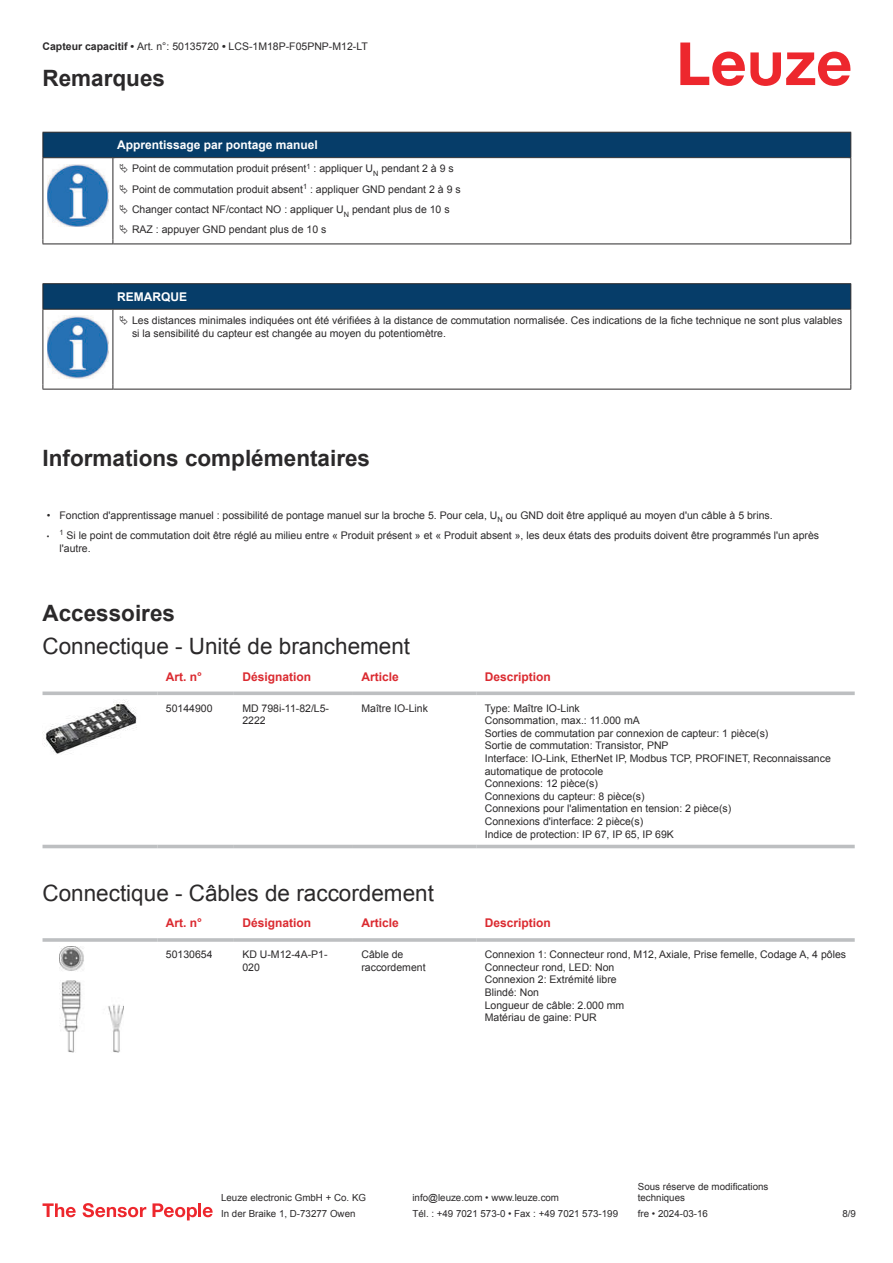
<style>
.page{position:relative;width:893px;height:1263px;background:#fff}
.page>*{position:absolute;margin:0;border:0;box-sizing:border-box;transform-origin:0 0}
.t1{font:22.5px "Arial";color:#2b292a}
.t2{font:700 22.5px "Arial";color:#2b292a}
.t3{font:700 12px "Arial";color:#db2a30}
.t4{font:700 12px "Arial";color:#fff}
.t5{font:10.5px/12.6px "Arial";color:#2b292a}
.t6{font:9.75px/11.7px "Arial";color:#2b292a}
.t7{font:7.35px "Arial";color:#2b292a}
.s1{font-weight:700}
</style>
<div class="page">
<svg style="left:680px;top:43px;width:170px;height:43px"></svg>
<div style="left:43px;top:844px;width:812px;height:5px;background:#ededee"></div>
<svg style="left:43px;top:691px;width:114px;height:4px"></svg>
<svg style="left:157px;top:691px;width:77px;height:4px"></svg>
<svg style="left:234px;top:691px;width:119px;height:4px"></svg>
<svg style="left:353px;top:691px;width:123px;height:4px"></svg>
<svg style="left:476px;top:691px;width:379px;height:4px;background:#c5c7c9"></svg>
<hr style="left:43px;top:845px;width:114px;height:3px;background:#bdbfc1">
<hr style="left:157px;top:845px;width:77px;height:3px;background:#bdbfc1">
<hr style="left:234px;top:845px;width:119px;height:3px;background:#bdbfc1">
<hr style="left:353px;top:845px;width:123px;height:3px;background:#bdbfc1">
<hr style="left:476px;top:845px;width:379px;height:3px;background:#bdbfc1">
<img style="left:43px;top:700px;width:94px;height:54px">
<hr style="left:43px;top:938px;width:114px;height:4px;background:#bdbfc1">
<hr style="left:157px;top:938px;width:77px;height:4px;background:#c9cbcd">
<hr style="left:234px;top:938px;width:119px;height:4px;background:#c4c6c7">
<hr style="left:353px;top:938px;width:123px;height:4px;background:#bdbfc1">
<hr style="left:476px;top:938px;width:379px;height:4px;background:#c9cbcd">
<img style="left:59px;top:946px;width:65px;height:106px">
<svg style="left:43px;top:1203px;width:33px;height:14px"></svg>
<svg style="left:83px;top:1203px;width:63px;height:14px"></svg>
<svg style="left:153px;top:1203px;width:44px;height:17px"></svg>
<hr style="left:198px;top:1203px;width:3px;height:14px;background:#ed272d">
<svg style="left:203px;top:1207px;width:10px;height:10px"></svg>
<svg style="left:44px;top:158px;width:806px;height:86px"></svg>
<div style="left:43px;top:132px;width:808px;height:26px;background:#063d69"></div>
<hr style="left:113px;top:157px;width:738px;height:1px;background:#2b292a">
<hr style="left:43px;top:158px;width:1px;height:81px;background:#2b292a">
<hr style="left:113px;top:158px;width:1px;height:81px;background:#2b292a">
<hr style="left:850px;top:158px;width:1px;height:81px;background:#2b292a">
<hr style="left:43px;top:244px;width:70px;height:1px;background:#2b292a">
<hr style="left:113px;top:244px;width:738px;height:1px;background:#2b292a">
<img style="left:47px;top:164px;width:61px;height:63px">
<svg style="left:115px;top:159px;width:734px;height:81px"></svg>
<svg style="left:44px;top:310px;width:806px;height:79px"></svg>
<hr style="left:43px;top:283px;width:70px;height:1px;background:#2b292a">
<hr style="left:43px;top:309px;width:70px;height:1px;background:#2b292a">
<hr style="left:113px;top:283px;width:738px;height:1px;background:#2b292a">
<svg style="left:43px;top:284px;width:808px;height:25px;background:#063c67"></svg>
<hr style="left:113px;top:309px;width:738px;height:1px;background:#2b292a">
<hr style="left:43px;top:310px;width:1px;height:75px;background:#2b292a">
<hr style="left:113px;top:310px;width:1px;height:75px;background:#2b292a">
<hr style="left:850px;top:310px;width:1px;height:75px;background:#2b292a">
<hr style="left:43px;top:389px;width:70px;height:1px;background:#2b292a">
<hr style="left:113px;top:389px;width:738px;height:1px;background:#2b292a">
<img style="left:47px;top:316px;width:61px;height:62px">
<div style="left:115px;top:310px;width:734px;height:33px;background:#fff"></div>
<svg style="left:120px;top:164px;width:8px;height:9px"></svg>
<svg style="left:120px;top:184px;width:8px;height:10px"></svg>
<svg style="left:120px;top:205px;width:8px;height:9px"></svg>
<svg style="left:120px;top:225px;width:8px;height:9px"></svg>
<p class="t5" style="left:43px;top:41px;width:327px"><span class="s1">Capteur capacitif •</span> Art. n°: 50135720 <span class="s1">•</span> LCS-1M18P-F05PNP-M12-LT</p>
<h1 class="t2" style="left:43px;top:69px;width:124px">Remarques</h1>
<p class="t4" style="left:117px;top:140px;width:202px">Apprentissage par pontage manuel</p>
<p class="t5" style="left:132px;top:160px;width:330px;line-height:20.2px">Point de commutation produit présent<sup>1</sup> : appliquer U<sub>N</sub> pendant 2 à 9 s Point de commutation produit absent<sup>1</sup> : appliquer GND pendant 2 à 9 s Changer contact NF/contact NO : appliquer U<sub>N</sub> pendant plus de 10 s RAZ : appuyer GND pendant plus de 10 s</p>
<p class="t4" style="left:117px;top:292px;width:71px">REMARQUE</p>
<p class="t5" style="left:132px;top:315px;width:712px">Les distances minimales indiquées ont été vérifiées à la distance de commutation normalisée. Ces indications de la fiche technique ne sont plus valables si la sensibilité du capteur est changée au moyen du potentiomètre.</p>
<h1 class="t2" style="left:43px;top:449px;width:329px">Informations complémentaires</h1>
<p class="t5" style="left:47px;top:510px;width:727px">• Fonction d'apprentissage manuel : possibilité de pontage manuel sur la broche 5. Pour cela, U<sub>N</sub> ou GND doit être appliqué au moyen d'un câble à 5 brins.</p>
<p class="t7" style="left:47px;top:534px;width:4px">•</p>
<p class="t5" style="left:60px;top:530px;width:761px"><sup>1</sup> Si le point de commutation doit être réglé au milieu entre « Produit présent » et « Produit absent », les deux états des produits doivent être programmés l'un après l'autre.</p>
<h1 class="t2" style="left:43px;top:604px;width:134px">Accessoires</h1>
<h1 class="t1" style="left:43px;top:638px;width:369px">Connectique - Unité de branchement</h1>
<p class="t3" style="left:166px;top:672px;width:38px">Art. n°</p>
<p class="t3" style="left:242px;top:672px;width:70px">Désignation</p>
<p class="t3" style="left:361px;top:672px;width:39px">Article</p>
<p class="t3" style="left:485px;top:672px;width:68px">Description</p>
<p class="t5" style="left:166px;top:702px;width:48px">50144900</p>
<p class="t5" style="left:242px;top:702px;width:88px">MD 798i-11-82/L5-<br>2222</p>
<p class="t5" style="left:361px;top:702px;width:68px">Maître IO-Link</p>
<p class="t5" style="left:485px;top:702px;width:348px">Type: Maître IO-Link<br>Consommation, max.: 11.000 mA<br>Sorties de commutation par connexion de capteur: 1 pièce(s)<br>Sortie de commutation: Transistor, PNP<br>Interface: IO-Link, EtherNet IP, Modbus TCP, PROFINET, Reconnaissance automatique de protocole<br>Connexions: 12 pièce(s)<br>Connexions du capteur: 8 pièce(s)<br>Connexions pour l'alimentation en tension: 2 pièce(s)<br>Connexions d'interface: 2 pièce(s)<br>Indice de protection: IP 67, IP 65, IP 69K</p>
<h1 class="t1" style="left:43px;top:885px;width:393px">Connectique - Câbles de raccordement</h1>
<p class="t3" style="left:166px;top:918px;width:38px">Art. n°</p>
<p class="t3" style="left:242px;top:918px;width:70px">Désignation</p>
<p class="t3" style="left:361px;top:918px;width:39px">Article</p>
<p class="t3" style="left:485px;top:918px;width:68px">Description</p>
<p class="t5" style="left:166px;top:949px;width:48px">50130654</p>
<p class="t5" style="left:242px;top:949px;width:87px">KD U-M12-4A-P1-<br>020</p>
<p class="t5" style="left:361px;top:949px;width:66px">Câble de raccordement</p>
<p class="t5" style="left:485px;top:949px;width:363px">Connexion 1: Connecteur rond, M12, Axiale, Prise femelle, Codage A, 4 pôles<br>Connecteur rond, LED: Non<br>Connexion 2: Extrémité libre<br>Blindé: Non<br>Longueur de câble: 2.000 mm<br>Matériau de gaine: PUR</p>
<p class="t6" style="left:221px;top:1193px;width:146px">Leuze electronic GmbH + Co. KG</p>
<p class="t6" style="left:412px;top:1193px;width:148px">info@leuze.com • www.leuze.com</p>
<p class="t6" style="left:638px;top:1181px;width:132px">Sous réserve de modifications techniques</p>
<p class="t6" style="left:221px;top:1209px;width:136px">In der Braike 1, D-73277 Owen</p>
<p class="t6" style="left:412px;top:1209px;width:207px">Tél. : +49 7021 573-0 • Fax : +49 7021 573-199</p>
<p class="t6" style="left:638px;top:1209px;width:72px">fre • 2024-03-16</p>
<p class="t6" style="left:842px;top:1209px;width:15px">8 /9</p>
</div>
